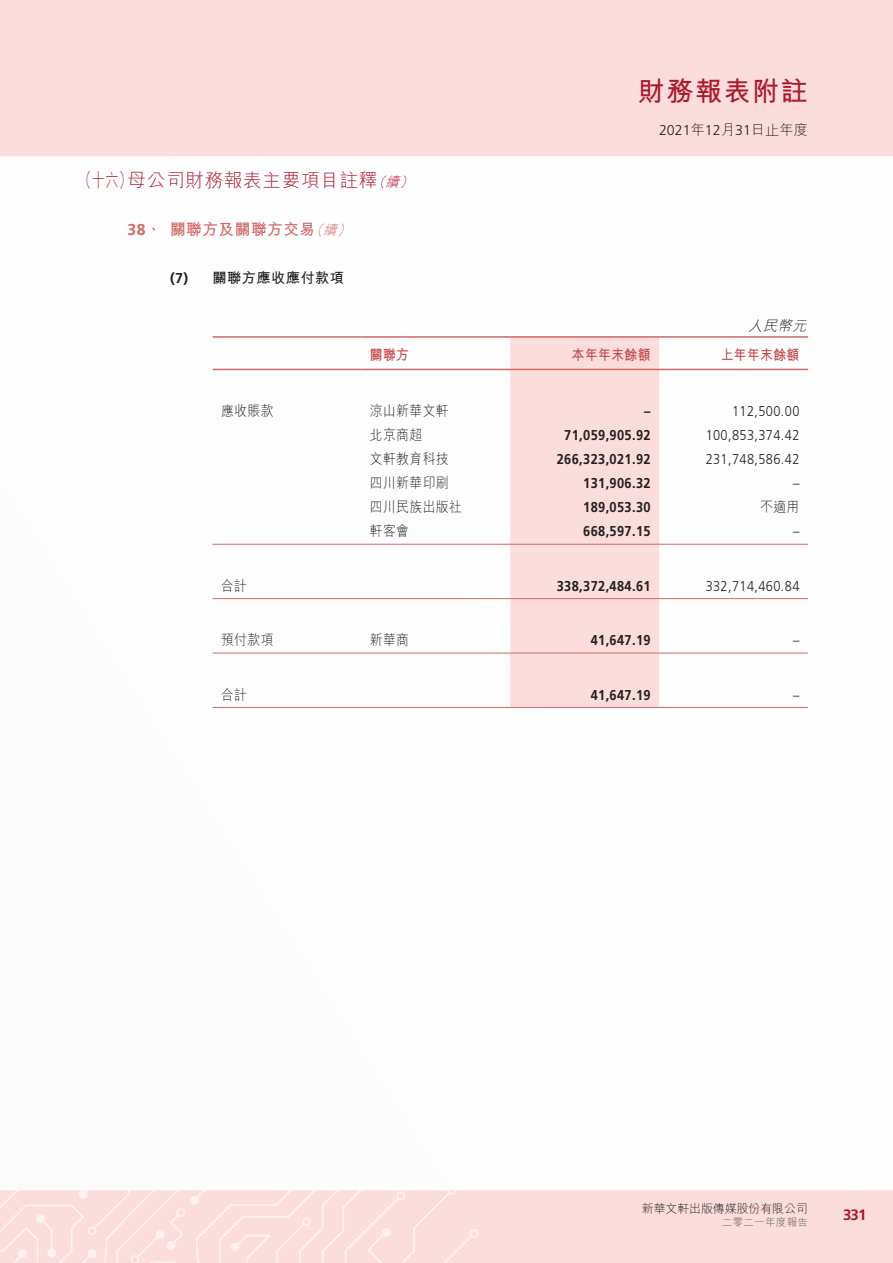
<style>
.page{position:relative;width:893px;height:1263px;background:#fbdedc}
.page>*{position:absolute;margin:0;border:0;box-sizing:border-box;transform-origin:0 0}
.t1{font:700 27px "M Hei HK";letter-spacing:.06em;color:#ae172b}
.t2{font:300 18.75px "M Hei HK";letter-spacing:.03em;color:#ae172b;scale:.7 1}
.t3{font:700 15.75px "M Hei HK";letter-spacing:.03em;color:#d06865}
.t4{font:700 15px "Frutiger LT Std";color:#ae172b}
.t5{font:700 14.25px "Frutiger LT Std";letter-spacing:.03em;color:#231f20;scale:.9 1}
.t6{font:300 14.25px "Frutiger LT Std";letter-spacing:.03em;color:#231f20;scale:.9 1}
.t7{font:300 14.25px "M Hei HK";letter-spacing:.03em;color:#231f20;scale:.9 1}
.t8{font:700 14.25px "M Hei HK";letter-spacing:.03em;color:#c04647;scale:.9 1}
.t9{font:300 14.25px "Frutiger LT Std";letter-spacing:.03em;color:#231f20}
.t10{font:700 14.25px "M Hei HK";letter-spacing:.03em;color:#231f20}
.t11{font:italic 300 14.25px "M Hei HK";color:#231f20}
.t12{font:300 12px "M Hei HK";letter-spacing:-.01em;color:#231f20}
.t13{font:300 10.5px "M Hei HK";letter-spacing:.03em;color:#57585a}
.s1{font-style:italic;font-size:13.5px}
.s2{font-family:"Frutiger LT Std"}
.s3{font-weight:300;font-style:italic;font-size:13.5px}
.s4{font-family:"M Hei HK"}
</style>
<div class="page">
<svg style="left:0;top:1193px;width:478px;height:70px"></svg>
<div style="left:0;top:156px;width:893px;height:1033px;background:#fdfdfd"></div>
<svg style="left:510px;top:338px;width:149px;height:369px"></svg>
<hr style="left:213px;top:336px;width:148px;height:2px;background:#d06865">
<hr style="left:361px;top:336px;width:149px;height:2px;background:#d06865">
<hr style="left:510px;top:336px;width:149px;height:2px;background:#d06865">
<hr style="left:659px;top:336px;width:149px;height:2px;background:#d06865">
<hr style="left:213px;top:369px;width:148px;height:1px;background:#d06865">
<hr style="left:361px;top:369px;width:149px;height:1px;background:#d06865">
<hr style="left:510px;top:369px;width:149px;height:1px;background:#d06865">
<hr style="left:659px;top:369px;width:149px;height:1px;background:#d06865">
<hr style="left:213px;top:544px;width:148px;height:1px;background:#d06865">
<hr style="left:361px;top:544px;width:149px;height:1px;background:#d06865">
<hr style="left:510px;top:544px;width:149px;height:1px;background:#d06865">
<hr style="left:659px;top:544px;width:149px;height:1px;background:#d06865">
<hr style="left:213px;top:598px;width:148px;height:1px;background:#d06865">
<hr style="left:361px;top:598px;width:149px;height:1px;background:#d06865">
<hr style="left:510px;top:598px;width:149px;height:1px;background:#d06865">
<hr style="left:659px;top:598px;width:149px;height:1px;background:#d06865">
<hr style="left:213px;top:653px;width:148px;height:1px;background:#d06865">
<hr style="left:361px;top:653px;width:149px;height:1px;background:#d06865">
<hr style="left:510px;top:653px;width:149px;height:1px;background:#d06865">
<hr style="left:659px;top:653px;width:149px;height:1px;background:#d06865">
<hr style="left:213px;top:707px;width:148px;height:1px;background:#d06865">
<hr style="left:361px;top:707px;width:149px;height:1px;background:#d06865">
<hr style="left:510px;top:707px;width:149px;height:1px;background:#d06865">
<hr style="left:659px;top:707px;width:149px;height:1px;background:#d06865">
<h1 class="t1" style="left:638px;top:71px;width:172px">財務報表附註</h1>
<h2 class="t2" style="left:78px;top:170px;width:484px">（十六）母公司財務報表主要項目註釋<span class="s1">（續）</span></h2>
<p class="t3" style="left:128px;top:218px;width:228px"><span class="s2">38</span>、關聯方及關聯方交易<span class="s3">（續）</span></p>
<p class="t10" style="left:170px;top:267px;width:175px"><span class="s2">(7)</span> 關聯方應收應付款項</p>
<p class="t9" style="left:659px;top:122px;width:150px">2021<span class="s4">年</span>12<span class="s4">月</span>31<span class="s4">日止年度</span></p>
<p class="t11" style="left:748px;top:318px;width:63px">人民幣元</p>
<p class="t8" style="left:370px;top:344px;width:45px">關聯方</p>
<p class="t8" style="left:572px;top:344px;width:89px">本年年末餘額</p>
<p class="t8" style="left:721px;top:344px;width:89px">上年年末餘額</p>
<p class="t7" style="left:221px;top:404px;width:60px">應收賬款</p>
<p class="t7" style="left:370px;top:404px;width:89px">涼山新華文軒</p>
<p class="t5" style="left:644px;top:403px;width:9px">–</p>
<p class="t6" style="left:732px;top:403px;width:76px">112,500.00</p>
<p class="t7" style="left:370px;top:428px;width:60px">北京商超</p>
<p class="t5" style="left:564px;top:427px;width:97px">71,059,905.92</p>
<p class="t6" style="left:706px;top:427px;width:106px">100,853,374.42</p>
<p class="t7" style="left:370px;top:452px;width:89px">文軒教育科技</p>
<p class="t5" style="left:557px;top:451px;width:106px">266,323,021.92</p>
<p class="t6" style="left:706px;top:451px;width:106px">231,748,586.42</p>
<p class="t7" style="left:370px;top:476px;width:89px">四川新華印刷</p>
<p class="t5" style="left:583px;top:475px;width:76px">131,906.32</p>
<p class="t6" style="left:793px;top:475px;width:9px">–</p>
<p class="t7" style="left:370px;top:500px;width:104px">四川民族出版社</p>
<p class="t5" style="left:583px;top:499px;width:76px">189,053.30</p>
<p class="t7" style="left:760px;top:500px;width:45px">不適用</p>
<p class="t7" style="left:370px;top:524px;width:45px">軒客會</p>
<p class="t5" style="left:583px;top:523px;width:76px">668,597.15</p>
<p class="t6" style="left:793px;top:523px;width:9px">–</p>
<p class="t7" style="left:221px;top:578px;width:30px">合計</p>
<p class="t5" style="left:557px;top:577px;width:106px">338,372,484.61</p>
<p class="t6" style="left:706px;top:578px;width:106px">332,714,460.84</p>
<p class="t7" style="left:221px;top:633px;width:60px">預付款項</p>
<p class="t7" style="left:370px;top:633px;width:45px">新華商</p>
<p class="t5" style="left:591px;top:632px;width:68px">41,647.19</p>
<p class="t6" style="left:793px;top:632px;width:9px">–</p>
<p class="t7" style="left:221px;top:687px;width:30px">合計</p>
<p class="t5" style="left:591px;top:686px;width:68px">41,647.19</p>
<p class="t6" style="left:793px;top:687px;width:9px">–</p>
<p class="t12" style="left:642px;top:1202px;width:168px">新華文軒出版傳媒股份有限公司</p>
<p class="t13" style="left:722px;top:1217px;width:88px">二零二一年度報告</p>
<p class="t4" style="left:843px;top:1206px;width:25px">331</p>
</div>
